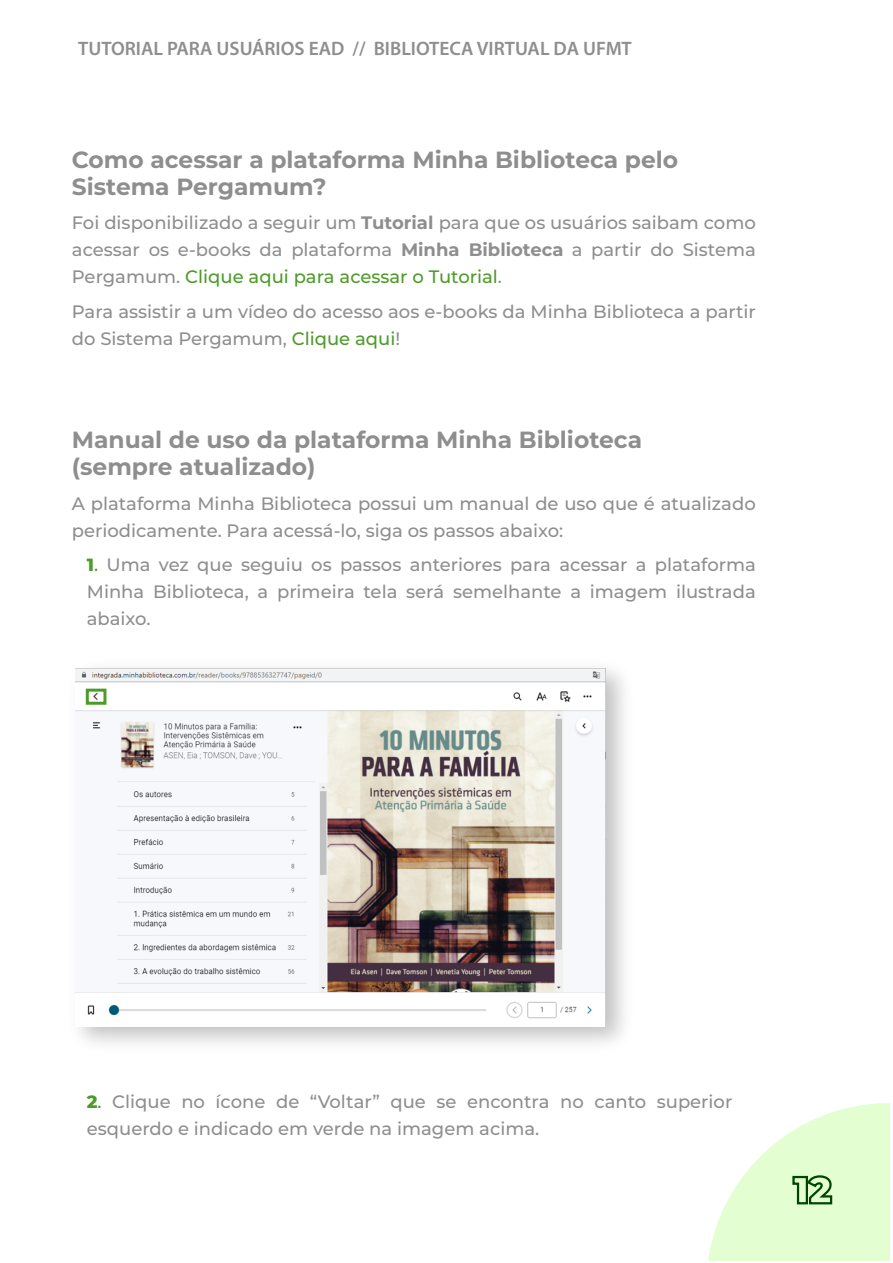
<style>
.page{position:relative;width:893px;height:1263px;background:#fff}
.page>*{position:absolute;margin:0;border:0;box-sizing:border-box;transform-origin:0 0}
.t1{font:100 23.4px/27px "Montserrat";color:#8e8e8e}
.t2{font:600 19.5px "Myriad Pro";color:#8e8e8e}
.t3{font:500 18px/27px "Montserrat";color:#8e8e8e}
.s1{font-weight:100}
.s2{color:#4d9b29}
.s3{font-weight:800;color:#4d9b29}
</style>
<div class="page">
<svg style="left:708px;top:1103px;width:181px;height:157px"></svg>
<img style="left:75px;top:668px;width:530px;height:351px">
<div style="left:103px;top:689px;width:49px;height:17px;background:#fff"></div>
<div style="left:86px;top:689px;width:20px;height:16px;border:3px solid #4d9b29"></div>
<p class="t2" style="left:78px;top:36px;width:555px">TUTORIAL PARA USUÁRIOS EAD // BIBLIOTECA VIRTUAL DA UFMT</p>
<p class="t1" style="left:72px;top:145px;width:608px">Como acessar a plataforma Minha Biblioteca pelo<br>Sistema Pergamum?</p>
<p class="t3" style="left:72px;top:208px;width:685px;text-align:justify">Foi disponibilizado a seguir um <span class="s1">Tutorial</span> para que os usuários saibam como acessar os e-books da plataforma <span class="s1">Minha Biblioteca</span> a partir do Sistema Pergamum. <span class="s2">Clique aqui para acessar o Tutorial</span>.</p>
<p class="t3" style="left:72px;top:297px;width:686px">Para assistir a um vídeo do acesso aos e-books da Minha Biblioteca a partir do Sistema Pergamum, <span class="s2">Clique aqui</span>!</p>
<p class="t1" style="left:72px;top:426px;width:572px">Manual de uso da plataforma Minha Biblioteca (sempre atualizado)</p>
<p class="t3" style="left:72px;top:489px;width:685px">A plataforma Minha Biblioteca possui um manual de uso que é atualizado periodicamente. Para acessá-lo, siga os passos abaixo:</p>
<p class="t3" style="left:87px;top:550px;width:670px;text-align:justify"><span class="s3">1</span><span class="s2">.</span> Uma vez que seguiu os passos anteriores para acessar a plataforma Minha Biblioteca, a primeira tela será semelhante a imagem ilustrada abaixo.</p>
<p class="t3" style="left:87px;top:1087px;width:647px"><span class="s3">2</span><span class="s2">.</span> Clique no ícone de “Voltar” que se encontra no canto superior esquerdo e indicado em verde na imagem acima.</p>
</div>
